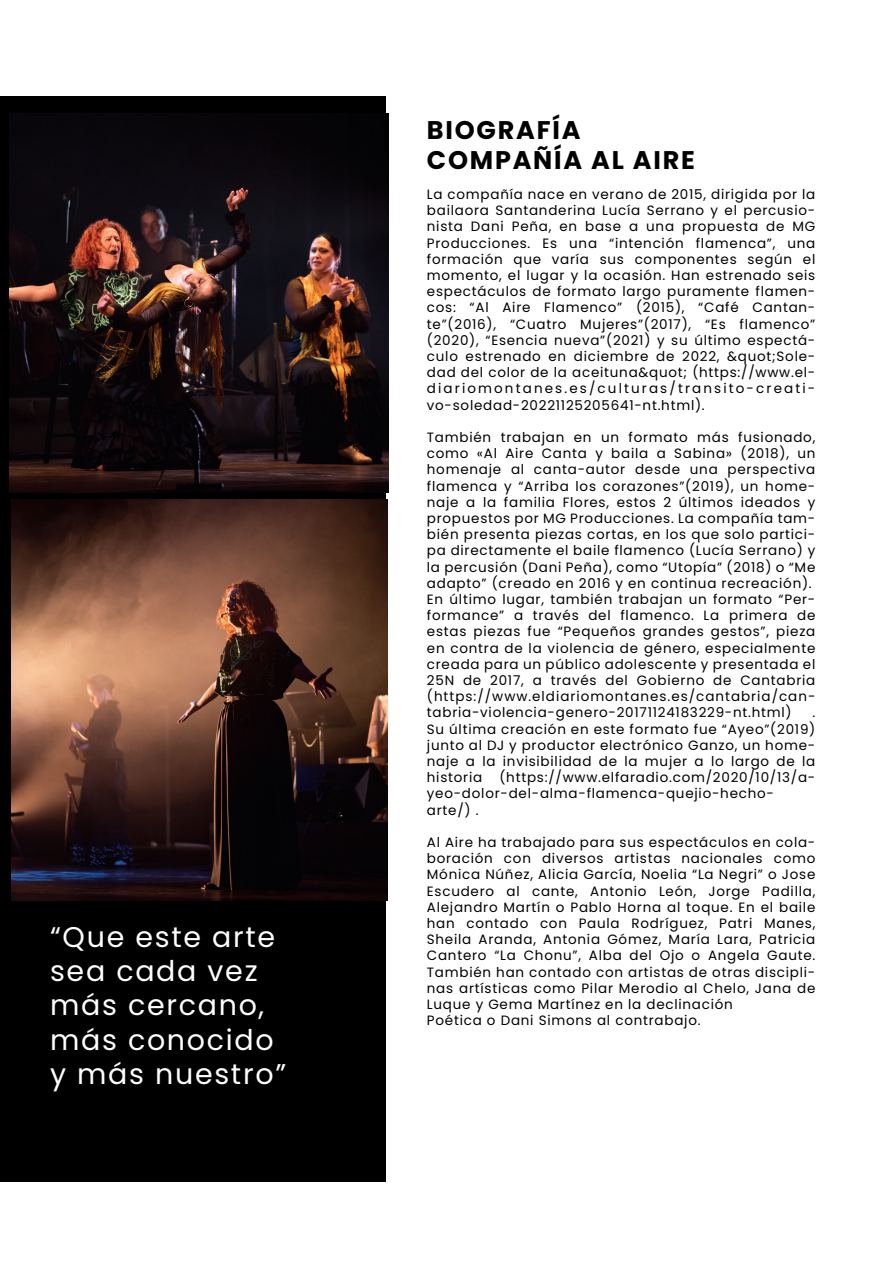
<style>
.page{position:relative;width:893px;height:1263px;background:#fff}
.page>*{position:absolute;margin:0;border:0;box-sizing:border-box;transform-origin:0 0}
.t1{font:28.5px/34.2px "Poppins";letter-spacing:.06em;color:#fff}
.t2{font:700 25.5px/30.6px "Poppins";letter-spacing:.07em;color:#000001}
.t3{font:13.5px/16.2px "Poppins";letter-spacing:.055em;color:#000001}
</style>
<div class="page">
<svg style="left:0;top:96px;width:389px;height:1086px;background:#2a1b17"></svg>
<h1 class="t1" style="left:50px;top:920px;width:238px">“Que este arte sea cada vez más cercano, más conocido y más nuestro”</h1>
<h2 class="t2" style="left:427px;top:114px;width:269px">BIOGRAFÍA<br>COMPAÑÍA AL AIRE</h2>
<p class="t3" style="left:427px;top:186px;width:390px;text-align:justify">La compañía nace en verano de 2015, dirigida por la bailaora Santanderina Lucía Serrano y el percusio&shy;nista Dani Peña, en base a una propuesta de MG Producciones. Es una “intención flamenca”, una formación que varía sus componentes según el momento, el lugar y la ocasión. Han estrenado seis espectáculos de formato largo puramente flamen&shy;cos: “Al Aire Flamenco” (2015), “Café Cantan&shy;te”(2016), “Cuatro Mujeres”(2017), “Es flamenco” (2020), “Esencia nueva”(2021) y su último espectá&shy;culo estrenado en diciembre de 2022, &amp;quot;Sole&shy;dad del color de la aceituna&amp;quot; (https://www.el&shy;diariomontanes.es/culturas/transito-creati&shy;vo-soledad-20221125205641-nt.html).</p>
<p class="t3" style="left:427px;top:429px;width:390px">También trabajan en un formato más fusionado, como «Al Aire Canta y baila a Sabina» (2018), un homenaje al canta-autor desde una perspectiva flamenca y “Arriba los corazones”(2019), un home&shy;naje a la familia Flores, estos 2 últimos ideados y propuestos por MG Producciones. La compañía tam&shy;bién presenta piezas cortas, en los que solo partici&shy;pa directamente el baile flamenco (Lucía Serrano) y la percusión (Dani Peña), como “Utopía” (2018) o “Me adapto” (creado en 2016 y en continua recreación).<br>En último lugar, también trabajan un formato “Per&shy;formance” a través del flamenco. La primera de estas piezas fue “Pequeños grandes gestos”, pieza en contra de la violencia de género, especialmente creada para un público adolescente y presentada el 25N de 2017, a través del Gobierno de Cantabria (https://www.eldiariomontanes.es/cantabria/can&shy;tabria-violencia-genero-20171124183229-nt.html)</p>
<p class="t3" style="left:427px;top:704px;width:390px;text-align:justify;text-indent:386px">.<br>Su última creación en este formato fue “Ayeo”(2019) junto al DJ y productor electrónico Ganzo, un home&shy;naje a la invisibilidad de la mujer a lo largo de la historia</p>
<p class="t3" style="left:427px;top:769px;width:390px;text-indent:73px">(https://www.elfaradio.com/2020/10/13/a&shy;yeo-dolor-del-alma-flamenca-quejio-hecho&shy;arte/) .</p>
<p class="t3" style="left:427px;top:834px;width:390px">Al Aire ha trabajado para sus espectáculos en cola&shy;boración con diversos artistas nacionales como Mónica Núñez, Alicia García, Noelia “La Negri” o Jose Escudero al cante, Antonio León, Jorge Padilla, Alejandro Martín o Pablo Horna al toque. En el baile han contado con Paula Rodríguez, Patri Manes, Sheila Aranda, Antonia Gómez, María Lara, Patricia Cantero “La Chonu”, Alba del Ojo o Angela Gaute.<br>También han contado con artistas de otras discipli&shy;nas artísticas como Pilar Merodio al Chelo, Jana de Luque y Gema Martínez en la declinación<br>Poética o Dani Simons al contrabajo.</p>
</div>
